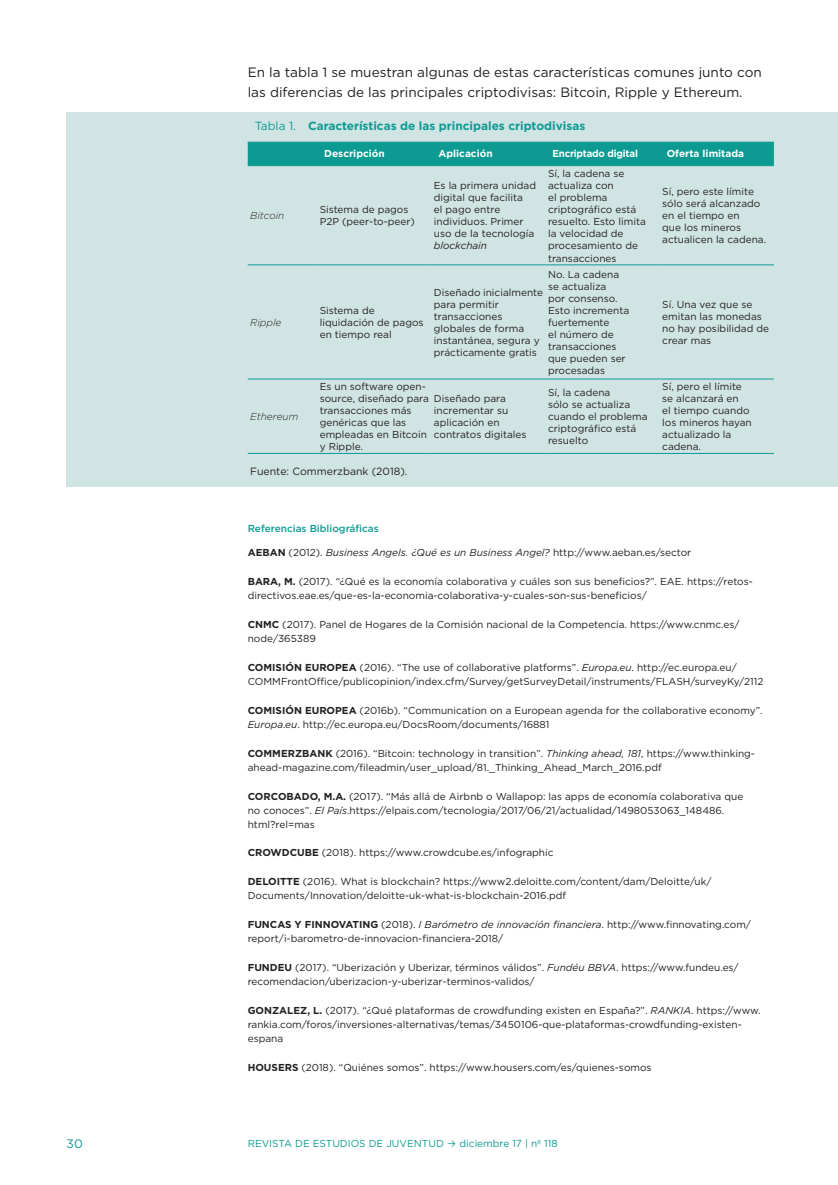
<style>
.page{position:relative;width:838px;height:1185px;background:#fff}
.page>*{position:absolute;margin:0;border:0;box-sizing:border-box;transform-origin:0 0}
.t1{font:13.65px/19.2px "Gotham";color:#231f20}
.t2{font:12.25px "Gotham";color:#0d9a93}
.t3{font:700 11.9px "Gotham";color:#0d9a93}
.t4{font:10.5px "Gotham";color:#231f20}
.t5{font:10.15px/12.1px "Gotham";color:#231f20}
.t6{font:italic 10.15px "Gotham";color:#231f20}
.t7{font:10.15px "Gotham";color:#0d9a93}
.t8{font:700 10.15px "Gotham";color:#fff}
.t9{font:500 10.15px "Gotham";color:#0d9a93}
.t10{font:italic 300 10.15px "Gotham";color:#231f20}
.t11{font:700 10.15px "Gotham";letter-spacing:-.02em;color:#fff;scale:.96 1}
.s1{font-weight:400}
.s2{font-weight:700;font-style:normal}
.s3{font-style:normal}
.s4{font-weight:700}
.s5{font-style:italic}
.s6{font-family:"Bryant";font-weight:500;font-size:10.5px}
</style>
<div class="page">
<div style="left:67px;top:112px;width:770px;height:375px;background:#d0e4e3"></div>
<div style="left:248px;top:143px;width:525px;height:22px;background:#0d9a93"></div>
<hr style="left:248px;top:142px;width:69px;height:1px;background:#0d9a93">
<hr style="left:317px;top:142px;width:114px;height:1px;background:#0d9a93">
<hr style="left:431px;top:142px;width:114px;height:1px;background:#0d9a93">
<hr style="left:545px;top:142px;width:114px;height:1px;background:#0d9a93">
<hr style="left:659px;top:142px;width:114px;height:1px;background:#0d9a93">
<hr style="left:248px;top:165px;width:69px;height:1px;background:#0d9a93">
<hr style="left:317px;top:165px;width:114px;height:1px;background:#0d9a93">
<hr style="left:431px;top:165px;width:114px;height:1px;background:#0d9a93">
<hr style="left:545px;top:165px;width:114px;height:1px;background:#0d9a93">
<hr style="left:659px;top:165px;width:114px;height:1px;background:#0d9a93">
<hr style="left:248px;top:264px;width:69px;height:1px;background:#0d9a93">
<hr style="left:317px;top:264px;width:114px;height:1px;background:#0d9a93">
<hr style="left:431px;top:264px;width:114px;height:1px;background:#0d9a93">
<hr style="left:545px;top:264px;width:114px;height:1px;background:#0d9a93">
<hr style="left:659px;top:264px;width:114px;height:1px;background:#0d9a93">
<hr style="left:248px;top:378px;width:69px;height:1px;background:#0d9a93">
<hr style="left:317px;top:378px;width:114px;height:1px;background:#0d9a93">
<hr style="left:431px;top:378px;width:114px;height:1px;background:#0d9a93">
<hr style="left:545px;top:378px;width:114px;height:1px;background:#0d9a93">
<hr style="left:659px;top:378px;width:114px;height:1px;background:#0d9a93">
<hr style="left:248px;top:453px;width:69px;height:1px;background:#0d9a93">
<hr style="left:317px;top:453px;width:114px;height:1px;background:#0d9a93">
<hr style="left:431px;top:453px;width:114px;height:1px;background:#0d9a93">
<hr style="left:545px;top:453px;width:114px;height:1px;background:#0d9a93">
<hr style="left:659px;top:453px;width:114px;height:1px;background:#0d9a93">
<h1 class="t1" style="left:248px;top:63px;width:515px">En la tabla 1 se muestran algunas de estas características comunes junto con las diferencias de las principales criptodivisas: Bitcoin, Ripple y Ethereum.</h1>
<p class="t3" style="left:255px;top:118px;width:332px"><span class="s1">Tabla 1.</span> Características de las principales criptodivisas</p>
<p class="t8" style="left:324px;top:147px;width:62px">Descripción</p>
<p class="t8" style="left:438px;top:147px;width:56px">Aplicación</p>
<p class="t11" style="left:552px;top:147px;width:90px">Encriptado digital</p>
<p class="t8" style="left:666px;top:147px;width:79px">Oferta limitada</p>
<p class="t10" style="left:250px;top:209px;width:36px">Bitcoin</p>
<p class="t5" style="left:320px;top:203px;width:97px">Sistema de pagos<br>P2P (peer-to-peer)</p>
<p class="t10" style="left:250px;top:316px;width:33px">Ripple</p>
<p class="t5" style="left:320px;top:304px;width:105px">Sistema de liquidación de pagos en tiempo real</p>
<p class="t5" style="left:434px;top:179px;width:104px">Es la primera unidad digital que facilita<br>el pago entre individuos. Primer uso de la tecnología</p>
<p class="t6" style="left:434px;top:239px;width:55px">blockchain</p>
<p class="t5" style="left:548px;top:167px;width:99px">Sí, la cadena se actualiza con<br>el problema criptográfico está resuelto. Esto limita la velocidad de procesamiento de transacciones</p>
<p class="t5" style="left:548px;top:268px;width:83px">No. La cadena se actualiza<br>por consenso.<br>Esto incrementa fuertemente<br>el número de transacciones que pueden ser procesadas</p>
<p class="t5" style="left:434px;top:286px;width:111px">Diseñado inicialmente para permitir transacciones globales de forma instantánea, segura y prácticamente gratis</p>
<p class="t5" style="left:662px;top:185px;width:105px">Sí, pero este límite sólo será alcanzado en el tiempo en<br>que los mineros actualicen la cadena.</p>
<p class="t5" style="left:662px;top:298px;width:108px">Sí. Una vez que se emitan las monedas no hay posibilidad de crear mas</p>
<p class="t10" style="left:250px;top:410px;width:50px">Ethereum</p>
<p class="t5" style="left:434px;top:392px;width:94px">Diseñado para incrementar su aplicación en contratos digitales</p>
<p class="t5" style="left:548px;top:386px;width:101px">Sí, la cadena<br>sólo se actualiza cuando el problema criptográfico está resuelto</p>
<p class="t5" style="left:662px;top:380px;width:91px">Sí, pero el límite se alcanzará en<br>el tiempo cuando los mineros hayan actualizado la cadena.</p>
<p class="t5" style="left:320px;top:380px;width:111px">Es un software open&shy;source, diseñado para transacciones más genéricas que las empleadas en Bitcoin y Ripple.</p>
<p class="t4" style="left:250px;top:464px;width:159px">Fuente: Commerzbank (2018).</p>
<p class="t9" style="left:248px;top:522px;width:133px">Referencias Bibliográficas</p>
<p class="t6" style="left:248px;top:546px;width:445px"><span class="s2">AEBAN</span> <span class="s3">(2012).</span> Business Angels. ¿Qué es un Business Angel? <span class="s3">http://www.aeban.es/sector</span></p>
<p class="t5" style="left:248px;top:574px;width:506px;line-height:14px"><span class="s4">BARA, M.</span> (2017). “¿Qué es la economía colaborativa y cuáles son sus beneficios?”. EAE. https://retos&shy;directivos.eae.es/que-es-la-economia-colaborativa-y-cuales-son-sus-beneficios/</p>
<p class="t5" style="left:248px;top:617px;width:493px;line-height:14px"><span class="s4">CNMC</span> (2017). Panel de Hogares de la Comisión nacional de la Competencia. https://www.cnmc.es/ node/365389</p>
<p class="t5" style="left:248px;top:660px;width:517px;line-height:14px"><span class="s4">COMISIÓN EUROPEA</span> (2016). “The use of collaborative platforms”. <span class="s5">Europa.eu</span>. http://ec.europa.eu/<br>COMMFrontOffice/publicopinion/index.cfm/Survey/getSurveyDetail/instruments/FLASH/surveyKy/2112</p>
<p class="t5" style="left:248px;top:703px;width:516px;line-height:14px"><span class="s4">COMISIÓN EUROPEA</span> (2016b). “Communication on a European agenda for the collaborative economy”.<br><span class="s5">Europa.eu</span>. http://ec.europa.eu/DocsRoom/documents/16881</p>
<p class="t5" style="left:248px;top:746px;width:509px;line-height:14px"><span class="s4">COMMERZBANK</span> (2016). “Bitcoin: technology in transition”. <span class="s5">Thinking ahead, 181</span>, https://www.thinking&shy;ahead-magazine.com/fileadmin/user_upload/81._Thinking_Ahead_March_2016.pdf</p>
<p class="t5" style="left:248px;top:789px;width:497px;line-height:14px"><span class="s4">CORCOBADO, M.A.</span> (2017). “Más allá de Airbnb o Wallapop: las apps de economía colaborativa que no conoces”. <span class="s5">El País</span>.https://elpais.com/tecnologia/2017/06/21/actualidad/1498053063_148486. html?rel=mas</p>
<p class="t5" style="left:248px;top:846px;width:307px"><span class="s4">CROWDCUBE</span> (2018). https://www.crowdcube.es/infographic</p>
<p class="t5" style="left:248px;top:874px;width:465px;line-height:14px"><span class="s4">DELOITTE</span> (2016). What is blockchain? https://www2.deloitte.com/content/dam/Deloitte/uk/<br>Documents/Innovation/deloitte-uk-what-is-blockchain-2016.pdf</p>
<p class="t5" style="left:248px;top:917px;width:504px;line-height:14px"><span class="s4">FUNCAS Y FINNOVATING</span> (2018). <span class="s5">I Barómetro de innovación financiera</span>. http://www.finnovating.com/ report/i-barometro-de-innovacion-financiera-2018/</p>
<p class="t5" style="left:248px;top:960px;width:492px;line-height:14px"><span class="s4">FUNDEU</span> (2017). “Uberización y Uberizar, términos válidos”. <span class="s5">Fundéu BBVA</span>. https://www.fundeu.es/ recomendacion/uberizacion-y-uberizar-terminos-validos/</p>
<p class="t5" style="left:248px;top:1003px;width:514px;line-height:14px"><span class="s4">GONZALEZ, L.</span> (2017). “¿Qué plataformas de crowdfunding existen en España?”. <span class="s5">RANKIA</span>. https://www. rankia.com/foros/inversiones-alternativas/temas/3450106-que-plataformas-crowdfunding-existen&shy;espana</p>
<p class="t5" style="left:248px;top:1061px;width:405px"><span class="s4">HOUSERS</span> (2018). “Quiénes somos”. https://www.housers.com/es/quienes-somos</p>
<p class="t2" style="left:67px;top:1136px;width:18px">30</p>
<p class="t7" style="left:248px;top:1137px;width:311px">REVISTA DE ESTUDIOS DE JUVENTUD <span class="s6">≥</span> diciembre 17 | nº 118</p>
</div>
